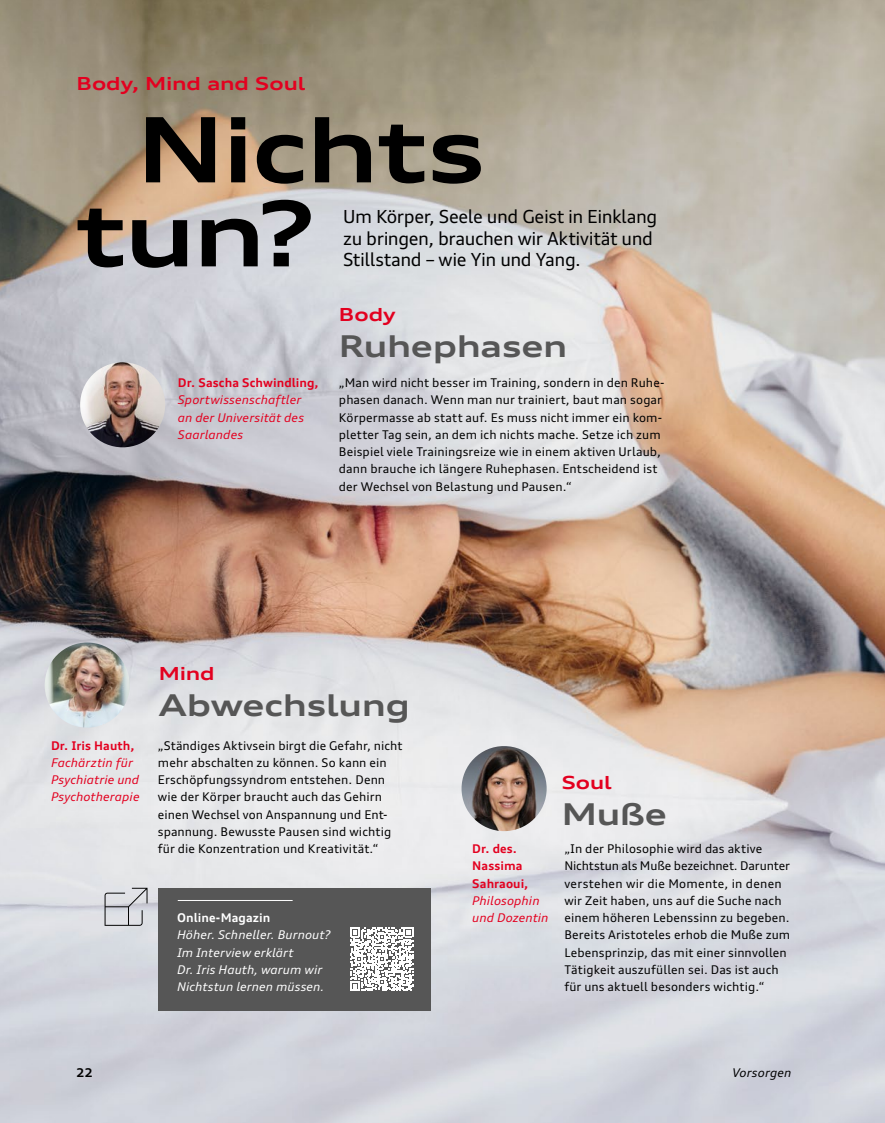
<style>
.page{position:relative;width:885px;height:1123px;background:#fff}
.page>*{position:absolute;margin:0;border:0;box-sizing:border-box;transform-origin:0 0}
.t1{font:700 expanded 90px/84px "Audi Type";letter-spacing:-.025em;color:#000}
.t2{font:700 expanded 30px "Audi Type";letter-spacing:-.005em;color:#565656}
.t3{font:18px/21.6px "Audi Type";letter-spacing:-.025em;color:#000}
.t4{font:700 expanded 18px "Audi Type";color:#e3001f}
.t5{font:12px/17.2px "Audi Type";letter-spacing:.01em;color:#000}
.t6{font:italic 12px/17.2px "Audi Type";letter-spacing:.01em;color:#e3001f}
.t7{font:italic 12px/17.2px "Audi Type";letter-spacing:.01em;color:#fff}
.t8{font:700 12px/17.2px "Audi Type";letter-spacing:.01em;color:#e3001f}
.t9{font:700 12px "Audi Type";letter-spacing:.005em;color:#fff}
.t10{font:italic 12px "Audi Type";letter-spacing:.01em;color:#000}
.t11{font:700 12px "Audi Type";color:#000}
.s1{font-weight:700;font-style:normal}
.s2{font-weight:400;font-style:italic}
</style>
<div class="page">
<img style="left:0;top:0;width:884px;height:1123px">
<img style="left:461px;top:746px;width:85px;height:85px;border-radius:43px">
<img style="left:80px;top:362px;width:85px;height:85px;border-radius:43px">
<img style="left:45px;top:642px;width:85px;height:85px;border-radius:43px">
<div style="left:158px;top:887px;width:272px;height:123px;background:#565656"></div>
<hr style="left:178px;top:900px;width:114px;height:1px;background:#fff">
<svg style="left:105px;top:887px;width:42px;height:38px;background:#c8c9ce"></svg>
<svg style="left:350px;top:927px;width:63px;height:64px"></svg>
<p class="t4" style="left:77px;top:73px;width:230px">Body, Mind and Soul</p>
<h3 class="t1" style="left:75px;top:107px;width:412px;text-indent:61px">Nichts tun?</h3>
<p class="t3" style="left:343px;top:206px;width:315px">Um Körper, Seele und Geist in Einklang zu bringen, brauchen wir Aktivität und<br>Stillstand – wie Yin und Yang.</p>
<p class="t6" style="left:178px;top:374px;width:142px"><span class="s1">Dr. Sascha Schwindling,<br></span>Sportwissenschaftler an der Universität des<br>Saarlandes</p>
<p class="t4" style="left:339px;top:304px;width:58px">Body</p>
<h4 class="t2" style="left:339px;top:328px;width:230px">Ruhephasen</h4>
<p class="t5" style="left:339px;top:374px;width:326px">„Man wird nicht besser im Training, sondern in den Ruhe&shy;phasen danach. Wenn man nur trainiert, baut man sogar Körpermasse ab statt auf. Es muss nicht immer ein kom&shy;pletter Tag sein, an dem ich nichts mache. Setze ich zum Beispiel viele Trainingsreize wie in einem aktiven Urlaub, dann brauche ich längere Ruhephasen. Entscheidend ist der Wechsel von Belastung und Pausen.“</p>
<p class="t6" style="left:51px;top:736px;width:90px"><span class="s1">Dr. Iris Hauth,<br></span>Fachärztin für<br>Psychiatrie und<br>Psychotherapie</p>
<p class="t4" style="left:159px;top:662px;width:57px">Mind</p>
<h4 class="t2" style="left:159px;top:686px;width:252px">Abwechslung</h4>
<p class="t5" style="left:158px;top:736px;width:246px">„Ständiges Aktivsein birgt die Gefahr, nicht mehr abschalten zu können. So kann ein Erschöpfungssyndrom entstehen. Denn wie der Körper braucht auch das Gehirn einen Wechsel von Anspannung und Ent&shy;spannung. Bewusste Pausen sind wichtig für die Konzentration und Kreativität.“</p>
<p class="t9" style="left:177px;top:910px;width:95px">Online-Magazin</p>
<p class="t7" style="left:177px;top:926px;width:155px">Höher. Schneller. Burnout?<br>Im Interview erklärt<br>Dr. Iris Hauth, warum wir<br>Nichtstun lernen müssen.</p>
<p class="t8" style="left:472px;top:840px;width:78px">Dr. des.<br>Nassima<br>Sahraoui,<br><span class="s2">Philosophin und Dozentin</span></p>
<p class="t4" style="left:561px;top:771px;width:52px">Soul</p>
<h4 class="t2" style="left:561px;top:795px;width:107px">Muße</h4>
<p class="t5" style="left:564px;top:840px;width:227px">„In der Philosophie wird das aktive Nichtstun als Muße bezeichnet. Darunter verstehen wir die Momente, in denen wir Zeit haben, uns auf die Suche nach einem höheren Lebenssinn zu begeben.<br>Bereits Aristoteles erhob die Muße zum Lebensprinzip, das mit einer sinnvollen Tätigkeit auszufüllen sei. Das ist auch für uns aktuell besonders wichtig.“</p>
<p class="t11" style="left:77px;top:1065px;width:18px">22</p>
<p class="t10" style="left:732px;top:1065px;width:61px">Vorsorgen</p>
</div>
